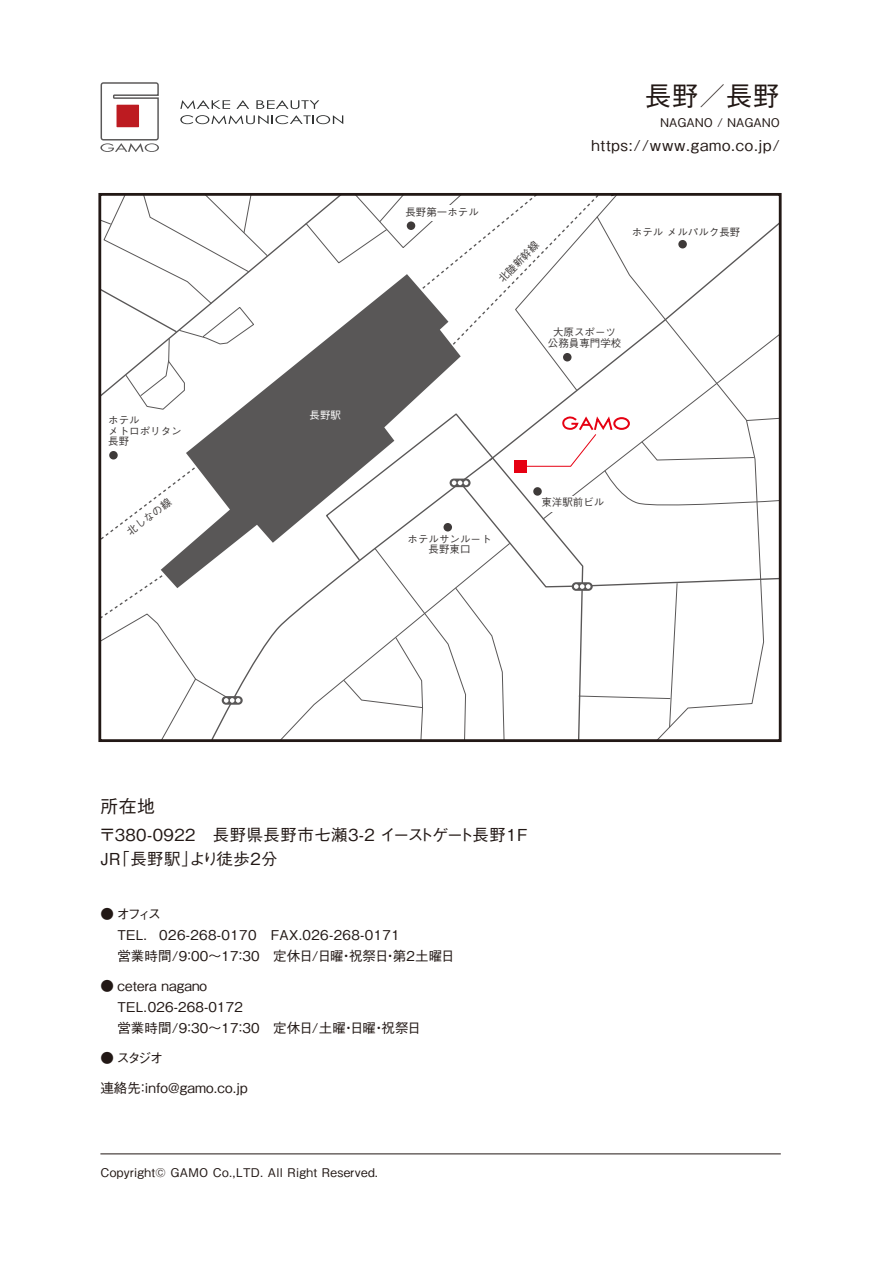
<style>
.page{position:relative;width:893px;height:1263px;background:#fff}
.page>*{position:absolute;margin:0;border:0;box-sizing:border-box;transform-origin:0 0}
.t1{font:500 27px "Gothic BBB Pro";color:#221815}
.t2{font:500 18px "Gothic BBB Pro";color:#221815}
.t3{font:500 16.5px/24px "Gothic BBB Pro";letter-spacing:.025em;color:#221815}
.t4{font:500 15px "Gothic BBB Pro";letter-spacing:.05em;color:#221815}
.t5{font:500 13.5px/21px "Gothic BBB Pro";letter-spacing:.01em;color:#221815}
.t6{font:500 12px "Gothic BBB Pro";letter-spacing:.025em;color:#221815}
.t7{font:500 12px "Gothic BBB Pro";color:#221815}
.t8{font:500 10.5px/10.5px "Gothic BBB Pro";color:#3e3a39;text-align:center}
.t9{font:500 10.5px "Gothic BBB Pro";color:#fff}
</style>
<div class="page">
<svg style="left:100px;top:82px;width:59px;height:70px"></svg>
<div style="left:117px;top:105px;width:22px;height:22px;background:#bd1b21"></div>
<svg style="left:180px;top:100px;width:50px;height:9px"></svg>
<svg style="left:236px;top:100px;width:13px;height:9px"></svg>
<svg style="left:256px;top:100px;width:63px;height:9px"></svg>
<svg style="left:180px;top:115px;width:163px;height:9px"></svg>
<hr style="left:100px;top:1153px;width:681px;height:1px;background:#221815">
<svg style="left:102px;top:493px;width:59px;height:46px"></svg>
<div style="left:109px;top:451px;width:9px;height:8px;background:#3e3a39;border-radius:50%"></div>
<svg style="left:161px;top:398px;width:144px;height:176px"></svg>
<svg style="left:268px;top:224px;width:37px;height:174px"></svg>
<svg style="left:211px;top:457px;width:94px;height:229px"></svg>
<svg style="left:279px;top:543px;width:26px;height:195px"></svg>
<svg style="left:222px;top:696px;width:21px;height:9px"></svg>
<svg style="left:102px;top:574px;width:139px;height:164px"></svg>
<svg style="left:102px;top:197px;width:166px;height:213px"></svg>
<svg style="left:305px;top:197px;width:473px;height:541px"></svg>
<div style="left:613px;top:417px;width:17px;height:13px;border:2px solid #e60012;border-radius:50%"></div>
<div style="left:429px;top:205px;width:24px;height:15px;background:#fff"></div>
<div style="left:548px;top:496px;width:30px;height:15px;background:#fff"></div>
<div style="left:98px;top:193px;width:684px;height:549px;border:3px solid #221815"></div>
<h1 class="t1" style="left:645px;top:74px;width:136px">長野／長野</h1>
<p class="t7" style="left:660px;top:113px;width:121px">NAGANO / NAGANO</p>
<p class="t8" style="left:108px;top:414px;width:75px;text-align:left">ホテル<br>メトロポリタン長野</p>
<p class="t8" style="left:124px;top:527px;width:54px;rotate:-37deg">北しなの線</p>
<h2 class="t2" style="left:100px;top:791px;width:56px">所在地</h2>
<p class="t9" style="left:310px;top:406px;width:33px">長野駅</p>
<p class="t4" style="left:591px;top:133px;width:190px">https://www.gamo.co.jp/</p>
<p class="t8" style="left:405px;top:205px;width:75px">長野第一ホテル</p>
<p class="t8" style="left:496px;top:276px;width:54px;rotate:-46deg">北陸新幹線</p>
<p class="t8" style="left:632px;top:225px;width:110px">ホテル メルパルク長野</p>
<p class="t8" style="left:548px;top:326px;width:75px">大原スポーツ公務員専門学校</p>
<p class="t8" style="left:541px;top:496px;width:64px">東洋駅前ビル</p>
<p class="t8" style="left:408px;top:532px;width:85px">ホテルサンルート長野東口</p>
<p class="t3" style="left:99px;top:821px;width:430px">〒380-0922　長野県長野市七瀬3-2 イーストゲート長野1F<br>JR「長野駅」より徒歩2分</p>
<p class="t5" style="left:117px;top:901px;width:339px;text-indent:-17px">● オフィス<br>TEL. 026-268-0170　FAX.026-268-0171<br>営業時間/9：00～17：30　定休日/日曜・祝祭日・第2土曜日</p>
<p class="t5" style="left:117px;top:973px;width:305px;text-indent:-17px">● cetera nagano<br>TEL. 026-268-0172<br>営業時間/9：30～17：30　定休日/土曜・日曜・祝祭日</p>
<p class="t5" style="left:100px;top:1045px;width:64px">● スタジオ</p>
<p class="t5" style="left:100px;top:1075px;width:149px">連絡先：info@gamo.co.jp</p>
<p class="t6" style="left:100px;top:1163px;width:279px">Copyright© GAMO Co.,LTD. All Right Reserved.</p>
</div>
